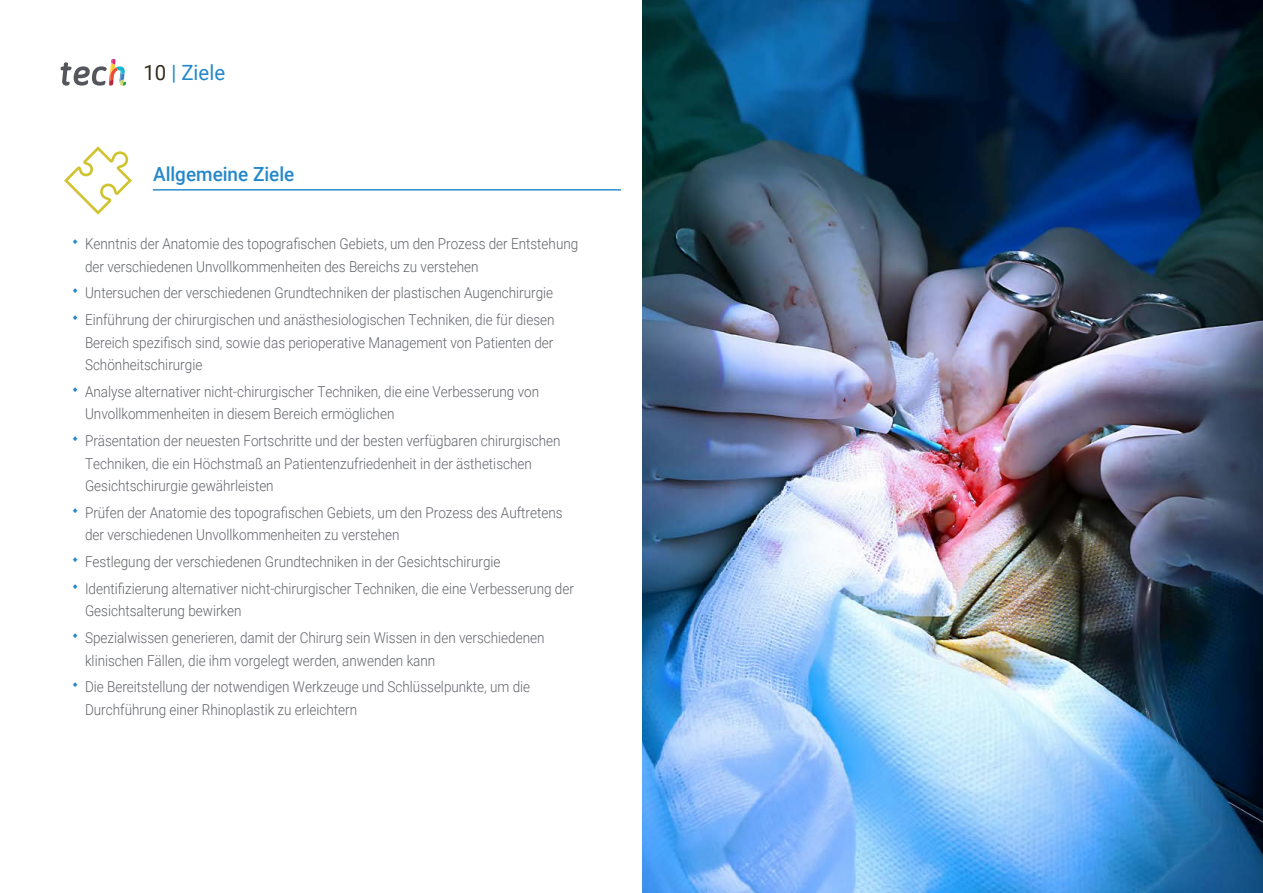
<style>
.page{position:relative;width:1263px;height:893px;background:#fff}
.page>*{position:absolute;margin:0;border:0;box-sizing:border-box;transform-origin:0 0}
.t1{font:21px "Roboto";color:#2488c9}
.t2{font:500 19.5px "Roboto";color:#2488c9}
.t3{font:300 15px/22.5px "Roboto";color:#61646a;scale:.9 1}
.s1{color:#312e20}
.s2{color:#2289cb}
</style>
<div class="page">
<hr style="left:153px;top:189px;width:468px;height:1px;background:#2488c9">
<svg style="left:64px;top:146px;width:68px;height:69px"></svg>
<img style="left:642px;top:0;width:621px;height:893px">
<svg style="left:61px;top:59px;width:65px;height:27px"></svg>
<h1 class="t1" style="left:144px;top:57px;width:83px"><span class="s1">10</span> <span class="s2">|</span> Ziele</h1>
<h2 class="t2" style="left:153px;top:161px;width:143px">Allgemeine Ziele</h2>
<p class="t3" style="left:85px;top:232px;width:550px">Kenntnis der Anatomie des topografischen Gebiets, um den Prozess der Entstehung der verschiedenen Unvollkommenheiten des Bereichs zu verstehen</p>
<p class="t3" style="left:85px;top:279px;width:523px;line-height:26.7px">Untersuchen der verschiedenen Grundtechniken der plastischen Augenchirurgie<br>Einführung der chirurgischen und anästhesiologischen Techniken, die für diesen</p>
<p class="t3" style="left:85px;top:331px;width:522px">Bereich spezifisch sind, sowie das perioperative Management von Patienten der<br>Schönheitschirurgie</p>
<p class="t3" style="left:85px;top:380px;width:506px">Analyse alternativer nicht-chirurgischer Techniken, die eine Verbesserung von<br>Unvollkommenheiten in diesem Bereich ermöglichen</p>
<p class="t3" style="left:85px;top:429px;width:530px">Präsentation der neuesten Fortschritte und der besten verfügbaren chirurgischen<br>Techniken, die ein Höchstmaß an Patientenzufriedenheit in der ästhetischen<br>Gesichtschirurgie gewährleisten</p>
<p class="t3" style="left:85px;top:501px;width:532px">Prüfen der Anatomie des topografischen Gebiets, um den Prozess des Auftretens der verschiedenen Unvollkommenheiten zu verstehen</p>
<p class="t3" style="left:85px;top:548px;width:545px;line-height:26.7px">Festlegung der verschiedenen Grundtechniken in der Gesichtschirurgie<br>Identifizierung alternativer nicht-chirurgischer Techniken, die eine Verbesserung der</p>
<p class="t3" style="left:85px;top:597px;width:512px;line-height:26.7px">Gesichtsalterung bewirken<br>Spezialwissen generieren, damit der Chirurg sein Wissen in den verschiedenen</p>
<p class="t3" style="left:85px;top:646px;width:496px;line-height:26.7px">klinischen Fällen, die ihm vorgelegt werden, anwenden kann<br>Die Bereitstellung der notwendigen Werkzeuge und Schlüsselpunkte, um die</p>
<p class="t3" style="left:85px;top:698px;width:304px">Durchführung einer Rhinoplastik zu erleichtern</p>
</div>
